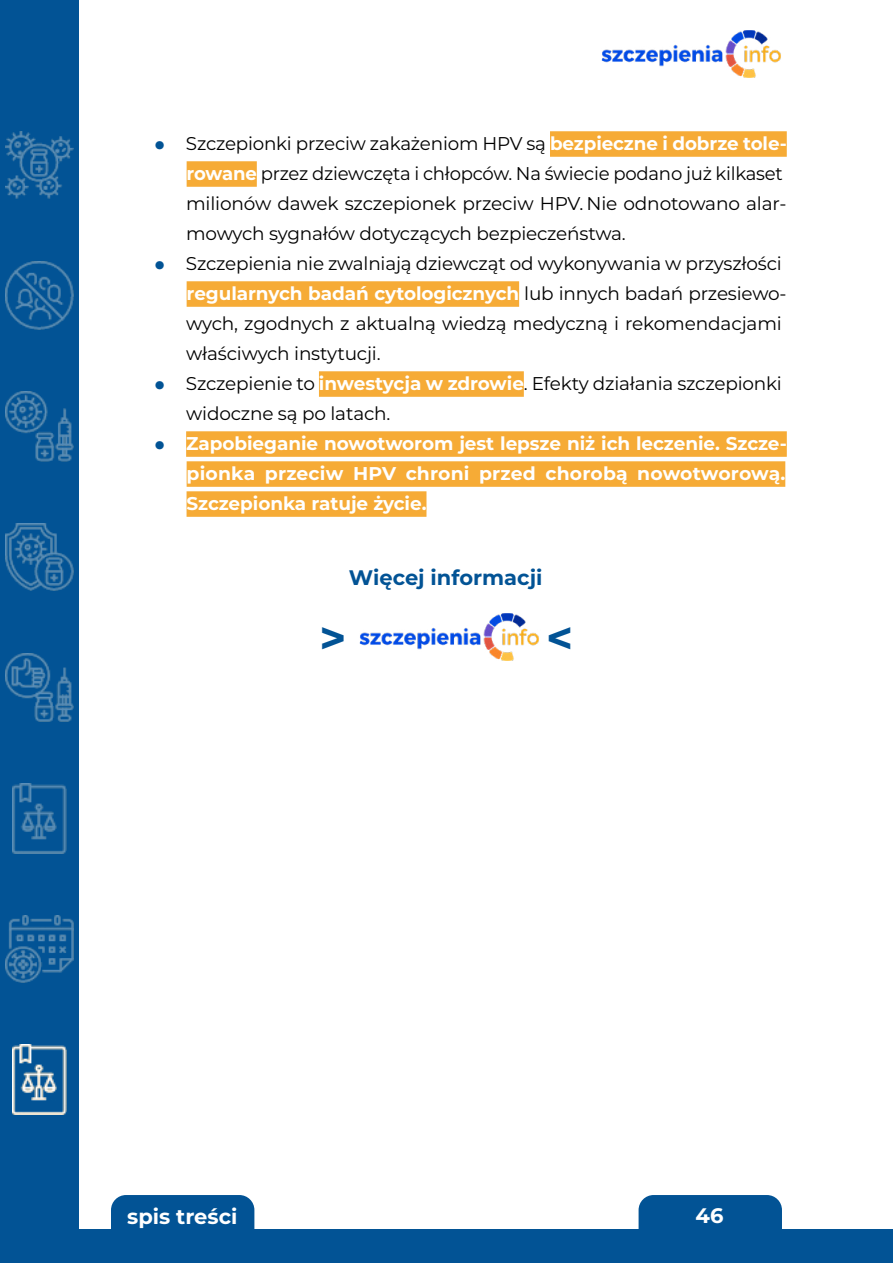
<style>
.page{position:relative;width:893px;height:1263px;background:#fff}
.page>*{position:absolute;margin:0;border:0;box-sizing:border-box;transform-origin:0 0}
.t1{font:700 45px "Montserrat";color:#025395}
.t2{font:700 21px "Montserrat";color:#025395}
.t3{font:700 21px "Montserrat";color:#fff}
.t4{font:18.45px/30px "Montserrat";letter-spacing:-.01em;color:#000}
.t5{font:700 18.45px/30px "Montserrat";letter-spacing:-.005em;color:#fff}
.s1{font-family:"Skolar Latin";color:#025395}
.s2{font-weight:700;color:#fff}
.s3{font-family:"Skolar Latin";font-weight:400;color:#025395}
</style>
<div class="page">
<div style="left:0;top:0;width:79px;height:1260px;background:#025395"></div>
<img style="left:6px;top:131px;width:67px;height:67px">
<img style="left:6px;top:262px;width:67px;height:67px">
<img style="left:6px;top:391px;width:67px;height:70px">
<img style="left:6px;top:654px;width:67px;height:67px">
<img style="left:12px;top:783px;width:54px;height:70px">
<img style="left:6px;top:915px;width:67px;height:67px">
<img style="left:12px;top:1044px;width:54px;height:70px">
<img style="left:6px;top:523px;width:67px;height:67px">
<div style="left:550px;top:131px;width:237px;height:26px;background:#f6ab36"></div>
<div style="left:187px;top:161px;width:70px;height:26px;background:#f6ab36"></div>
<div style="left:187px;top:281px;width:332px;height:26px;background:#f6ab36"></div>
<div style="left:319px;top:371px;width:205px;height:26px;background:#f6ab36"></div>
<div style="left:186px;top:431px;width:601px;height:26px;background:#f6ab36"></div>
<div style="left:187px;top:461px;width:598px;height:26px;background:#f6ab36"></div>
<div style="left:187px;top:491px;width:239px;height:26px;background:#f6ab36"></div>
<img style="left:359px;top:613px;width:180px;height:47px">
<img style="left:601px;top:31px;width:180px;height:46px">
<div style="left:111px;top:1195px;width:143px;height:60px;background:#025395;border-radius:15px"></div>
<div style="left:639px;top:1195px;width:143px;height:68px;background:#025395;border-radius:15px"></div>
<div style="left:0;top:1230px;width:893px;height:33px;background:#025395"></div>
<p class="t4" style="left:186px;top:128px;width:602px;text-indent:-33px"><span class="s1">●</span> Szczepionki przeciw zakażeniom HPV są <span class="s2">bezpieczne i dobrze tole&shy;rowane</span> przez dziewczęta i chłopców. Na świecie podano już kilkaset milionów dawek szczepionek przeciw HPV. Nie odnotowano alar&shy;mowych sygnałów dotyczących bezpieczeństwa.</p>
<p class="t4" style="left:186px;top:248px;width:602px;text-indent:-33px"><span class="s1">●</span> Szczepienia nie zwalniają dziewcząt od wykonywania w przyszłości <span class="s2">regularnych badań cytologicznych</span> lub innych badań przesiewo&shy;wych, zgodnych z aktualną wiedzą medyczną i rekomendacjami właściwych instytucji.</p>
<p class="t4" style="left:186px;top:368px;width:597px;text-indent:-33px"><span class="s1">●</span> Szczepienie to <span class="s2">inwestycja w zdrowie</span>. Efekty działania szczepionki widoczne są po latach.</p>
<p class="t5" style="left:187px;top:428px;width:602px;text-indent:-33px"><span class="s3">●</span> Zapobieganie nowotworom jest lepsze niż ich leczenie. Szcze&shy;pionka przeciw HPV chroni przed chorobą nowotworową.<br>Szczepionka ratuje życie.</p>
<p class="t2" style="left:349px;top:562px;width:195px">Więcej informacji</p>
<h1 class="t1" style="left:320px;top:606px;width:28px">&gt;</h1>
<h1 class="t1" style="left:546px;top:606px;width:28px">&lt;</h1>
<p class="t3" style="left:127px;top:1202px;width:112px">spis treści</p>
<p class="t3" style="left:696px;top:1200px;width:29px">46</p>
</div>
